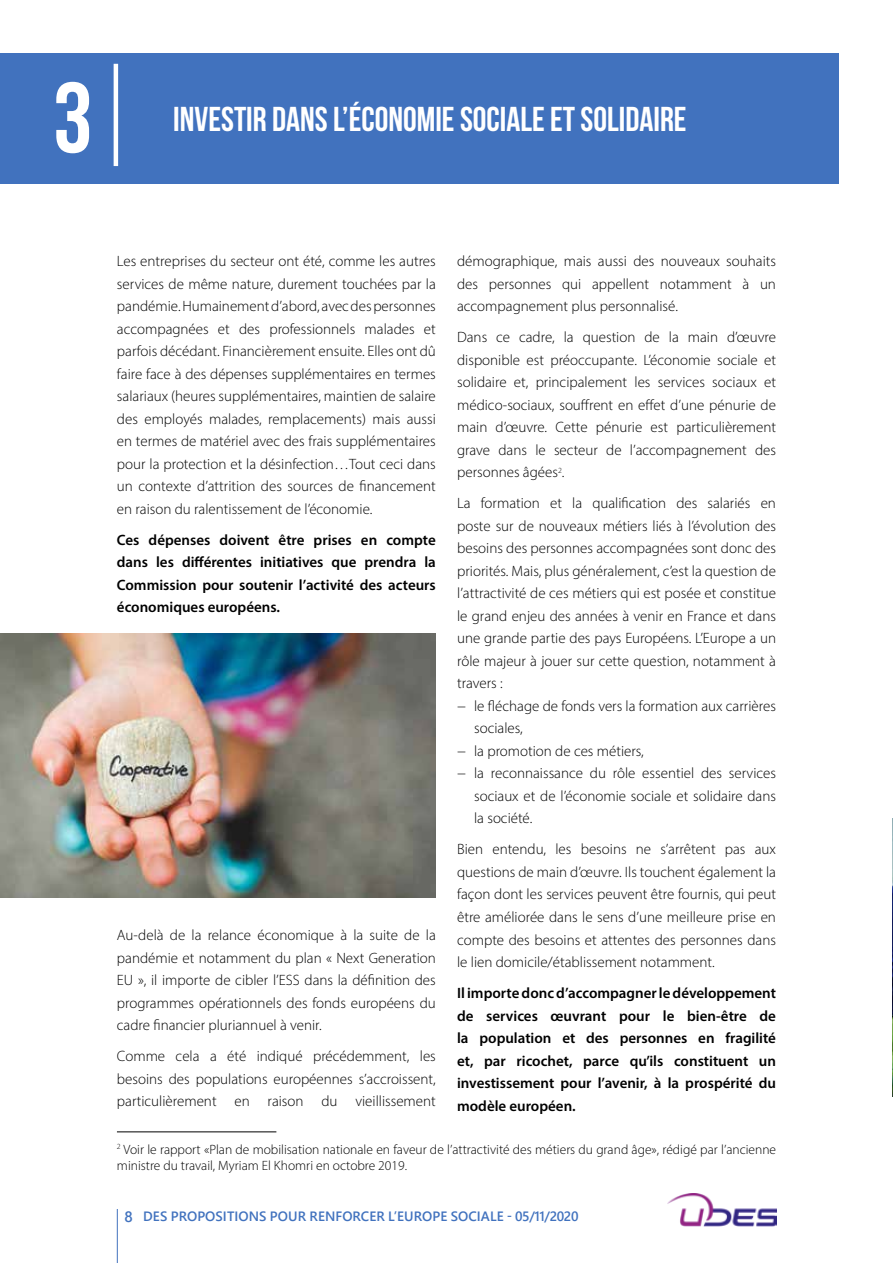
<style>
.page{position:relative;width:893px;height:1263px;background:#fff}
.page>*{position:absolute;margin:0;border:0;box-sizing:border-box;transform-origin:0 0}
.t1{font:700 99.9px "Bebas Neue";color:#fff}
.t2{font:700 34.5px "Bebas Neue";color:#fff}
.t3{font:300 15px/22.5px "Myriad Pro";color:#000;text-align:justify}
.t4{font:600 15px/22.5px "Myriad Pro";color:#000;text-align:justify}
.t5{font:300 13.5px/16.2px "Myriad Pro";color:#000}
.t6{font:600 13.5px "Segoe UI";letter-spacing:.005em;color:#4172be}
.s1{font-size:15px}
</style>
<div class="page">
<hr style="left:117px;top:1209px;width:1px;height:54px;background:#4172be">
<img style="left:667px;top:1193px;width:109px;height:33px">
<div style="left:0;top:53px;width:839px;height:131px;background:#4172be"></div>
<hr style="left:114px;top:64px;width:4px;height:102px;background:#fff">
<img style="left:892px;top:819px;width:1px;height:277px">
<img style="left:0;top:633px;width:436px;height:264px">
<hr style="left:117px;top:1131px;width:159px;height:1px;background:#000">
<h1 class="t1" style="left:53px;top:63px;width:41px">3</h1>
<h2 class="t2" style="left:173px;top:100px;width:515px">INVESTIR DANS L’ÉCONOMIE SOCIALE ET SOLIDAIRE</h2>
<p class="t3" style="left:117px;top:250px;width:320px">Les entreprises du secteur ont été, comme les autres services de même nature, durement touchées par la pandémie. Humainement d’abord, avec des personnes accompagnées et des professionnels malades et parfois décédant. Financièrement ensuite. Elles ont dû faire face à des dépenses supplémentaires en termes salariaux (heures supplémentaires, maintien de salaire des employés malades, remplacements) mais aussi en termes de matériel avec des frais supplémentaires pour la protection et la désinfection…Tout ceci dans un contexte d’attrition des sources de financement en raison du ralentissement de l’économie.</p>
<p class="t4" style="left:117px;top:528px;width:320px">Ces dépenses doivent être prises en compte dans les différentes initiatives que prendra la Commission pour soutenir l’activité des acteurs économiques européens.</p>
<p class="t3" style="left:117px;top:924px;width:320px">Au-delà de la relance économique à la suite de la pandémie et notamment du plan « Next Generation EU », il importe de cibler l’ESS dans la définition des programmes opérationnels des fonds européens du cadre financier pluriannuel à venir.</p>
<p class="t3" style="left:117px;top:1045px;width:320px">Comme cela a été indiqué précédemment, les besoins des populations européennes s’accroissent, particulièrement en raison du vieillissement</p>
<p class="t3" style="left:457px;top:250px;width:320px">démographique, mais aussi des nouveaux souhaits des personnes qui appellent notamment à un accompagnement plus personnalisé.</p>
<p class="t3" style="left:457px;top:326px;width:320px">Dans ce cadre, la question de la main d’œuvre disponible est préoccupante. L’économie sociale et solidaire et, principalement les services sociaux et médico-sociaux, souffrent en effet d’une pénurie de main d’œuvre. Cette pénurie est particulièrement grave dans le secteur de l’accompagnement des personnes âgées<sup>2</sup>.</p>
<p class="t3" style="left:457px;top:492px;width:320px">La formation et la qualification des salariés en</p>
<p class="t3" style="left:457px;top:514px;width:320px">poste sur de nouveaux métiers liés à l’évolution des</p>
<p class="t3" style="left:457px;top:537px;width:320px">besoins des personnes accompagnées sont donc des</p>
<p class="t3" style="left:457px;top:559px;width:320px">priorités. Mais, plus généralement, c’est la question de</p>
<p class="t3" style="left:457px;top:582px;width:320px">l’attractivité de ces métiers qui est posée et constitue</p>
<p class="t3" style="left:457px;top:604px;width:320px">le grand enjeu des années à venir en France et dans</p>
<p class="t3" style="left:457px;top:627px;width:320px">une grande partie des pays Européens. L’Europe a un</p>
<p class="t3" style="left:457px;top:649px;width:320px">rôle majeur à jouer sur cette question, notamment à</p>
<p class="t3" style="left:457px;top:672px;width:47px">travers :</p>
<p class="t3" style="left:457px;top:694px;width:320px">− le fléchage de fonds vers la formation aux carrières</p>
<p class="t3" style="left:474px;top:717px;width:50px">sociales,</p>
<p class="t3" style="left:457px;top:739px;width:188px">− la promotion de ces métiers,</p>
<p class="t3" style="left:457px;top:762px;width:320px">− la reconnaissance du rôle essentiel des services</p>
<p class="t3" style="left:474px;top:784px;width:303px">sociaux et de l’économie sociale et solidaire dans</p>
<p class="t3" style="left:474px;top:807px;width:60px">la société.</p>
<p class="t3" style="left:457px;top:838px;width:320px">Bien entendu, les besoins ne s’arrêtent pas aux questions de main d’œuvre. Ils touchent également la façon dont les services peuvent être fournis, qui peut être améliorée dans le sens d’une meilleure prise en compte des besoins et attentes des personnes dans le lien domicile/établissement notamment.</p>
<p class="t4" style="left:457px;top:981px;width:320px">Il importe donc d’accompagner le développement de services œuvrant pour le bien-être de la population et des personnes en fragilité et, par ricochet, parce qu’ils constituent un investissement pour l’avenir, à la prospérité du modèle européen.</p>
<p class="t5" style="left:117px;top:1141px;width:661px"><sup>2</sup> Voir le rapport «Plan de mobilisation nationale en faveur de l’attractivité des métiers du grand âge», rédigé par l’ancienne ministre du travail, Myriam El Khomri en octobre 2019.</p>
<p class="t6" style="left:124px;top:1203px;width:456px"><span class="s1">8</span> DES PROPOSITIONS POUR RENFORCER L’EUROPE SOCIALE - 05/11/2020</p>
</div>
